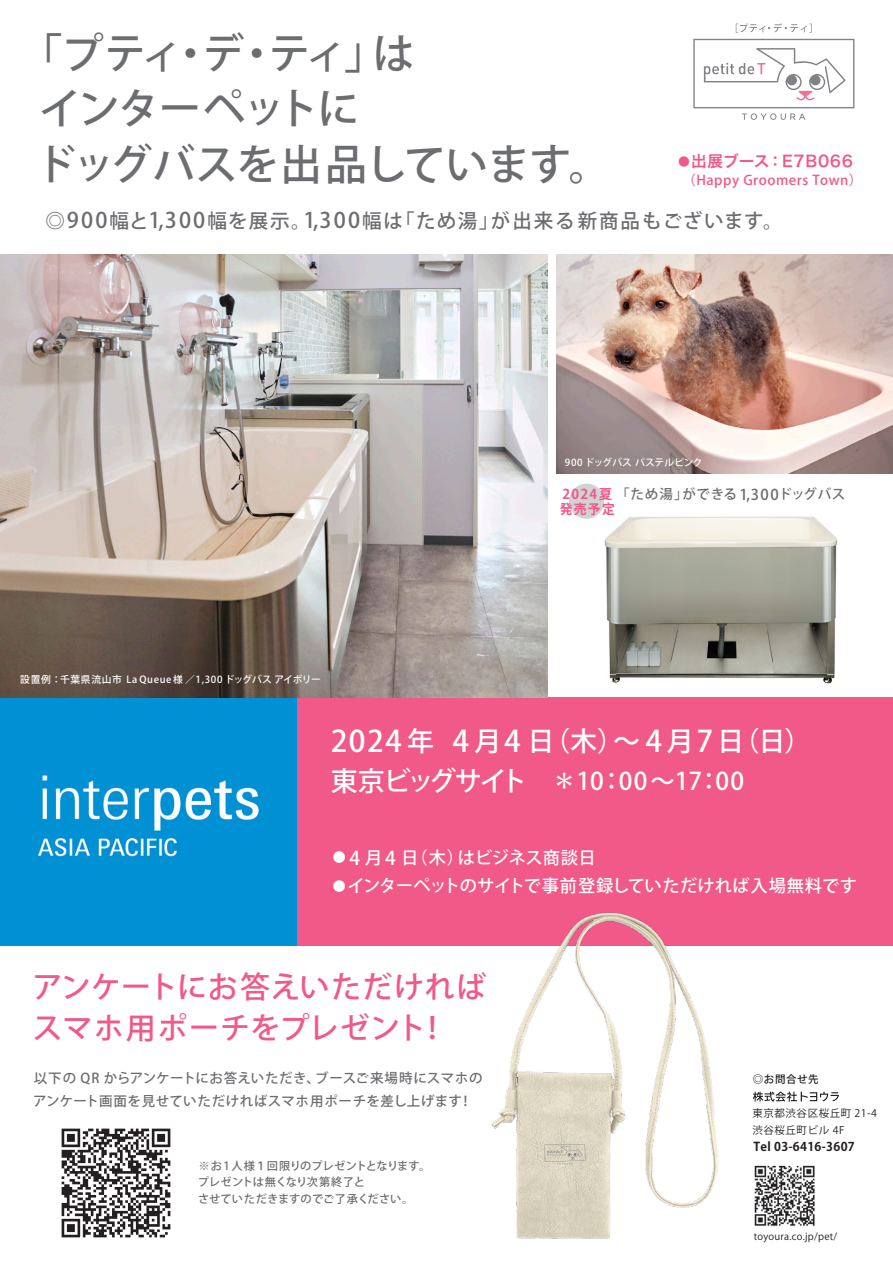
<style>
.page{position:relative;width:893px;height:1263px;background:#fff}
.page>*{position:absolute;margin:0;border:0;box-sizing:border-box;transform-origin:0 0}
.t1{font:500 42px/55.5px "Koz Go Pr 6 N";letter-spacing:-.025em;color:#6c6d70}
.t2{font:500 30px/40.5px "Koz Go Pr 6 N";letter-spacing:.02em;color:#f05988}
.t3{font:500 27px "Koz Go Pr 6 N";color:#fff}
.t4{font:500 24.3px "Koz Go Pr 6 N";letter-spacing:.025em;color:#fff}
.t5{font:500 19.5px "Koz Go Pr 6 N";letter-spacing:.08em;color:#6c6d70}
.t6{font:500 17.25px "Koz Go Pr 6 N";letter-spacing:.005em;color:#fff}
.t7{font:15.75px "Hira Kaku Std N W6";letter-spacing:.045em;color:#f05988}
.t8{font:500 13.5px/22.5px "Koz Go Pr 6 N";letter-spacing:.04em;color:#6c6d70}
.t9{font:500 13.35px "Koz Go Pro";letter-spacing:.04em;color:#f05988}
.t10{font:700 12.15px "Koz Go Pr 6 N";letter-spacing:.025em;color:#231f20}
.t11{font:500 11.25px/16.5px "Koz Go Pr 6 N";color:#6c6d70}
.t12{font:10.5px/16.8px "Koz Go Pr 6 N";letter-spacing:.05em;color:#231f20}
.t13{font:500 10.5px "Koz Go Pr 6 N";letter-spacing:.05em;color:#231f20}
.t14{font:500 9.75px "Koz Go Pr 6 N";letter-spacing:.07em;color:#fff}
.t15{font:9.75px "Koz Go Pr 6 N";letter-spacing:.025em;color:#231f20}
.t16{font:500 9.75px "Koz Go Pr 6 N";letter-spacing:.01em;color:#fff}
.s1{font-size:11.85px}
.s2{font-size:21.45px}
.s3{font-weight:700;color:#f05988}
.s4{font-size:14.85px}
.s5{font-size:29.7px}
.s6{font-size:27px}
.s7{font-size:12.9px}
.s8{font-size:18.9px}
</style>
<div class="page">
<svg style="left:736px;top:23px;width:76px;height:10px"></svg>
<svg style="left:693px;top:39px;width:161px;height:81px"></svg>
<div style="left:0;top:697px;width:298px;height:249px;background:#0091d5"></div>
<div style="left:298px;top:697px;width:595px;height:249px;background:#f05988"></div>
<img style="left:38px;top:775px;width:221px;height:82px">
<img style="left:0;top:254px;width:547px;height:443px">
<svg style="left:753px;top:1091px;width:86px;height:11px"></svg>
<img style="left:754px;top:1165px;width:61px;height:61px">
<img style="left:556px;top:254px;width:337px;height:220px">
<img style="left:61px;top:1128px;width:110px;height:110px">
<img style="left:491px;top:912px;width:228px;height:327px">
<svg style="left:545px;top:1144px;width:40px;height:20px"></svg>
<img style="left:604px;top:516px;width:234px;height:168px">
<div style="left:569px;top:484px;width:35px;height:35px;background:#d1d2d4;border-radius:50%"></div>
<h1 class="t1" style="left:35px;top:26px;width:578px;text-indent:-14px">「プティ・デ・ティ」は<br>インターペットに<br>ドッグバスを出品しています。</h1>
<p class="t7" style="left:678px;top:149px;width:176px"><span class="s1">●</span>出展ブース：E7B066</p>
<p class="t9" style="left:682px;top:172px;width:182px">（Happy Groomers Town）</p>
<h3 class="t5" style="left:45px;top:209px;width:738px">◎<span class="s2">900</span>幅と<span class="s2">1,300</span>幅を展示。<span class="s2">1,300</span>幅は「ため湯」が出来る新商品もございます。</h3>
<p class="t16" style="left:565px;top:457px;width:139px">900 ドッグバス パステルピンク</p>
<p class="t8" style="left:560px;top:487px;width:287px;line-height:14.2px"><span class="s3">2024夏</span>「ため湯」ができる <span class="s4">1,300</span>ドッグバス<span class="s3">発売予定</span></p>
<p class="t14" style="left:20px;top:674px;width:302px">設置例：千葉県流山市 La Queue様／1,300 ドッグバス アイボリー</p>
<h3 class="t3" style="left:331px;top:726px;width:482px"><span class="s5">2024</span> 年 <span class="s5">4</span> 月<span class="s5">4</span> 日（木）～ <span class="s5">4</span> 月<span class="s5">7</span>日（日）</h3>
<h3 class="t4" style="left:331px;top:767px;width:415px"><span class="s6">東京ビッグサイト　</span>＊10：00～17：00</h3>
<p class="t6" style="left:333px;top:848px;width:264px"><span class="s7">●</span> <span class="s8">4</span> 月<span class="s8">4</span> 日（木）はビジネス商談日</p>
<p class="t6" style="left:333px;top:876px;width:526px"><span class="s7">●</span>インターペットのサイトで事前登録していただければ入場無料です</p>
<h2 class="t2" style="left:32px;top:968px;width:455px">アンケートにお答えいただければスマホ用ポーチをプレゼント！</h2>
<p class="t8" style="left:33px;top:1067px;width:451px">以下の QR からアンケートにお答えいただき、ブースご来場時にスマホのアンケート画面を見せていただければスマホ用ポーチを差し上げます！</p>
<p class="t11" style="left:198px;top:1158px;width:234px">※お1人様１回限りのプレゼントとなります。プレゼントは無くなり次第終了と<br>させていただきますのでご了承ください。</p>
<p class="t13" style="left:753px;top:1073px;width:67px">◎お問合せ先</p>
<p class="t12" style="left:752px;top:1105px;width:126px">東京都渋谷区桜丘町 21-4渋谷桜丘町ビル 4F</p>
<p class="t10" style="left:754px;top:1140px;width:103px">Tel 03-6416-3607</p>
<p class="t15" style="left:754px;top:1231px;width:85px">toyoura.co.jp/pet/</p>
</div>
